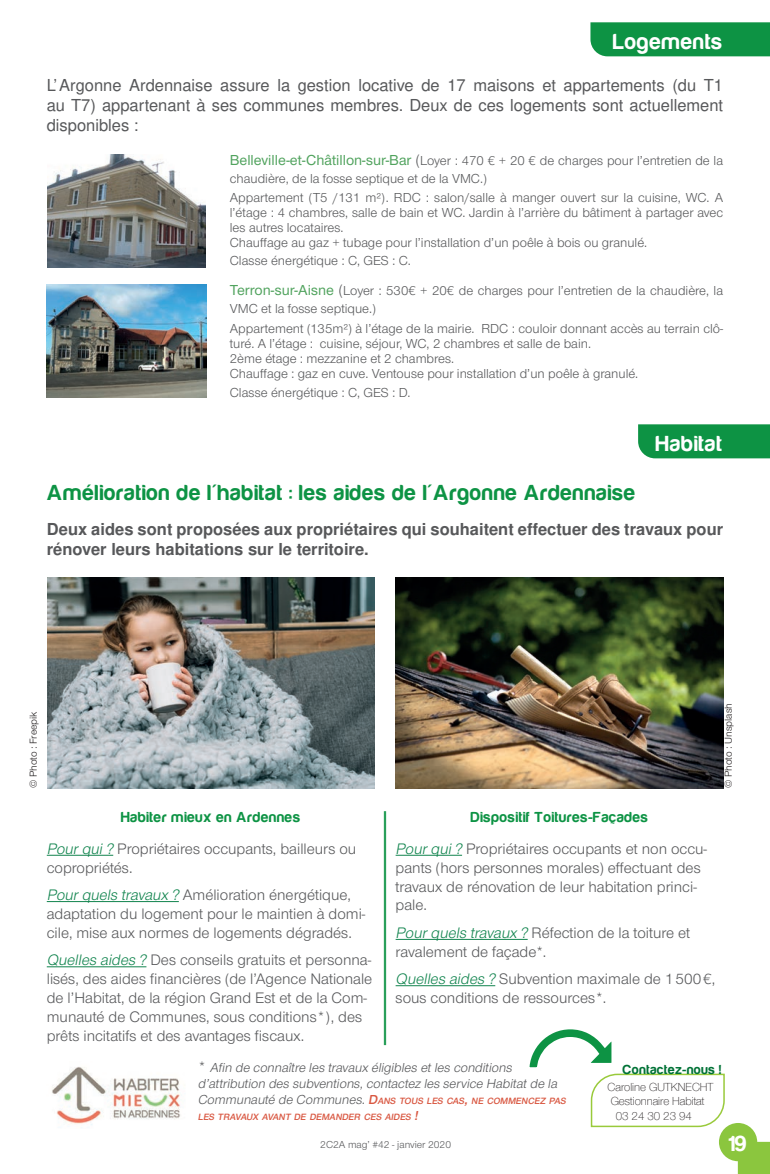
<style>
.page{position:relative;width:770px;height:1174px;background:#fff}
.page>*{position:absolute;margin:0;border:0;box-sizing:border-box;transform-origin:0 0}
.t1{font:700 22.5px "Harabara";letter-spacing:.05em;color:#0d9344}
.t2{font:700 22.5px "Harabara";letter-spacing:.05em;color:#fff}
.t3{font:16.5px/19.8px "Nimbus San L";color:#57585a;text-align:justify}
.t4{font:700 16.5px/19.8px "Nimbus San L";color:#57585a}
.t5{font:15.75px/18.9px "Nimbus San Nov";color:#57585a}
.t6{font:700 15px "Harabara";letter-spacing:.05em;color:#0d9344}
.t7{font:13.5px/15px "Nimbus San Nov";color:#57585a}
.t8{font:italic 13.5px/16.2px "Nimbus San Nov";color:#57585a}
.t9{font:700 13.5px "Harabara";letter-spacing:.05em;color:#007236}
.t10{font:12px "Nimbus San Nov D Ligh";color:#231f20}
.t11{font:10.5px "Nimbus San Nov";color:#231f20}
.t12{font:10.5px "Nimbus San Nov";color:#57585a}
.t13{font:italic 9.45px/16.2px "Nimbus San Nov Sem Bol";color:#d95842}
.s1{font-weight:500;font-size:15px;color:#51a35e}
.s2{font-size:15.75px}
.s3{font-style:italic;color:#11844e}
.s4{font-style:normal;font-size:15.75px}
.s5{font-family:"Nimbus San Nov";font-size:13.5px;color:#57585a}
.s6{font-size:13.5px}
</style>
<div class="page">
<div style="left:638px;top:424px;width:132px;height:34px;background:#0d9344"></div>
<img style="left:48px;top:154px;width:158px;height:114px">
<img style="left:47px;top:284px;width:159px;height:113px">
<img style="left:52px;top:1067px;width:129px;height:61px">
<div style="left:590px;top:22px;width:180px;height:34px;background:#0d9344"></div>
<hr style="left:47px;top:855px;width:66px;height:1px;background:#11844e">
<hr style="left:47px;top:901px;width:132px;height:1px;background:#11844e">
<hr style="left:47px;top:966px;width:99px;height:1px;background:#11844e">
<hr style="left:395px;top:855px;width:67px;height:1px;background:#11844e">
<hr style="left:395px;top:939px;width:132px;height:1px;background:#11844e">
<hr style="left:395px;top:985px;width:100px;height:1px;background:#11844e">
<svg style="left:529px;top:1029px;width:241px;height:145px"></svg>
<hr style="left:385px;top:811px;width:1px;height:234px;background:#0d9344">
<hr style="left:384px;top:811px;width:1px;height:234px;background:#0d9344">
<img style="left:47px;top:577px;width:327px;height:211px">
<img style="left:396px;top:577px;width:327px;height:211px">
<h1 class="t2" style="left:613px;top:30px;width:111px">Logements</h1>
<p class="t3" style="left:47px;top:75px;width:678px">L’Argonne Ardennaise assure la gestion locative de 17 maisons et appartements (du T1 au T7) appartenant à ses communes membres. Deux de ces logements sont actuellement disponibles :</p>
<p class="t7" style="left:230px;top:151px;width:495px;line-height:18px"><span class="s1">Belleville-et-Châtillon-sur-Bar</span> <span class="s2">(</span>Loyer : 470 € + 20 € de charges pour l’entretien de la chaudière, de la fosse septique et de la VMC.)</p>
<p class="t7" style="left:230px;top:190px;width:495px">Appartement (T5 /131 m²). RDC : salon/salle à manger ouvert sur la cuisine, WC. A l’étage : 4 chambres, salle de bain et WC. Jardin à l’arrière du bâtiment à partager avec les autres locataires.<br>Chauffage au gaz + tubage pour l’installation d’un poêle à bois ou granulé.</p>
<p class="t7" style="left:230px;top:253px;width:182px">Classe énergétique : C, GES : C.</p>
<p class="t7" style="left:230px;top:282px;width:495px;line-height:18px"><span class="s1">Terron-sur-Aisne</span> <span class="s2">(</span>Loyer : 530€ + 20€ de charges pour l’entretien de la chaudière, la<br>VMC et la fosse septique.)</p>
<p class="t7" style="left:230px;top:321px;width:495px">Appartement (135m²) à l’étage de la mairie. RDC : couloir donnant accès au terrain clô&shy;turé. A l’étage : cuisine, séjour, WC, 2 chambres et salle de bain.<br>2ème étage : mezzanine et 2 chambres.<br>Chauffage : gaz en cuve. Ventouse pour installation d’un poêle à granulé.</p>
<p class="t7" style="left:230px;top:385px;width:182px">Classe énergétique : C, GES : D.</p>
<h1 class="t2" style="left:656px;top:432px;width:67px">Habitat</h1>
<h1 class="t1" style="left:47px;top:480px;width:589px">Amélioration de l'habitat : les aides de l'Argonne Ardennaise</h1>
<p class="t4" style="left:47px;top:519px;width:678px">Deux aides sont proposées aux propriétaires qui souhaitent effectuer des travaux pour rénover leurs habitations sur le territoire.</p>
<p class="t11" style="left:27px;top:788px;width:78px;rotate:-90deg">© Photo : Freepik</p>
<p class="t11" style="left:722px;top:788px;width:87px;rotate:-90deg">© Photo : Unsplash</p>
<p class="t6" style="left:121px;top:809px;width:180px">Habiter mieux en Ardennes</p>
<p class="t5" style="left:47px;top:839px;width:311px"><span class="s3">Pourqui?</span> Propriétaires occupants, bailleurs ou copropriétés.</p>
<p class="t5" style="left:47px;top:885px;width:320px"><span class="s3">Pourquels travaux ?</span> Amélioration énergétique, adaptation du logement pour le maintien à domi&shy;cile, mise aux normes de logements dégradés.</p>
<p class="t5" style="left:47px;top:950px;width:327px"><span class="s3">Quelles aides ?</span> Des conseils gratuits et personna&shy;lisés, des aides financières (de l’Agence Nationale de l’Habitat, de la région Grand Est et de la Com&shy;munauté de Communes, sous conditions*), des prêts incitatifs et des avantages fiscaux.</p>
<p class="t6" style="left:471px;top:809px;width:179px">Dispositif Toitures-Façades</p>
<p class="t5" style="left:395px;top:839px;width:313px"><span class="s3">Pourqui?</span> Propriétaires occupants et non occu&shy;pants (hors personnes morales) effectuant des travaux de rénovation de leur habitation princi&shy;pale.</p>
<p class="t5" style="left:395px;top:923px;width:296px"><span class="s3">Pourquels travaux ?</span> Réfection de la toiture et ravalement de façade*.</p>
<p class="t5" style="left:395px;top:969px;width:321px"><span class="s3">Quelles aides ?</span> Subvention maximale de 1 500 €, sous conditions de ressources*.</p>
<p class="t8" style="left:198px;top:1059px;width:363px"><span class="s4">*</span> Afin de connaître les travaux éligibles etles conditions d’attribution des subventions,contactez les service Habitatde la</p>
<p class="t13" style="left:198px;top:1093px;width:371px"><span class="s5">Communauté de Communes.</span><span class="s6">D</span>ANS TOUS LES CAS<span class="s6">,</span> NE COMMENCEZ PAS<br>LES TRAVAUX AVANT DE DEMANDER CES AIDES <span class="s6">!</span></p>
<p class="t9" style="left:623px;top:1062px;width:100px">Contactez-nous !</p>
<p class="t10" style="left:607px;top:1080px;width:107px">Caroline GUTKNECHT</p>
<p class="t10" style="left:610px;top:1094px;width:95px">Gestionnaire Habitat</p>
<p class="t10" style="left:615px;top:1109px;width:78px">03 24 30 23 94</p>
<p class="t12" style="left:320px;top:1138px;width:132px">2C2A mag’ #42 - janvier 2020</p>
<h1 class="t2" style="left:729px;top:1131px;width:19px">19</h1>
</div>
